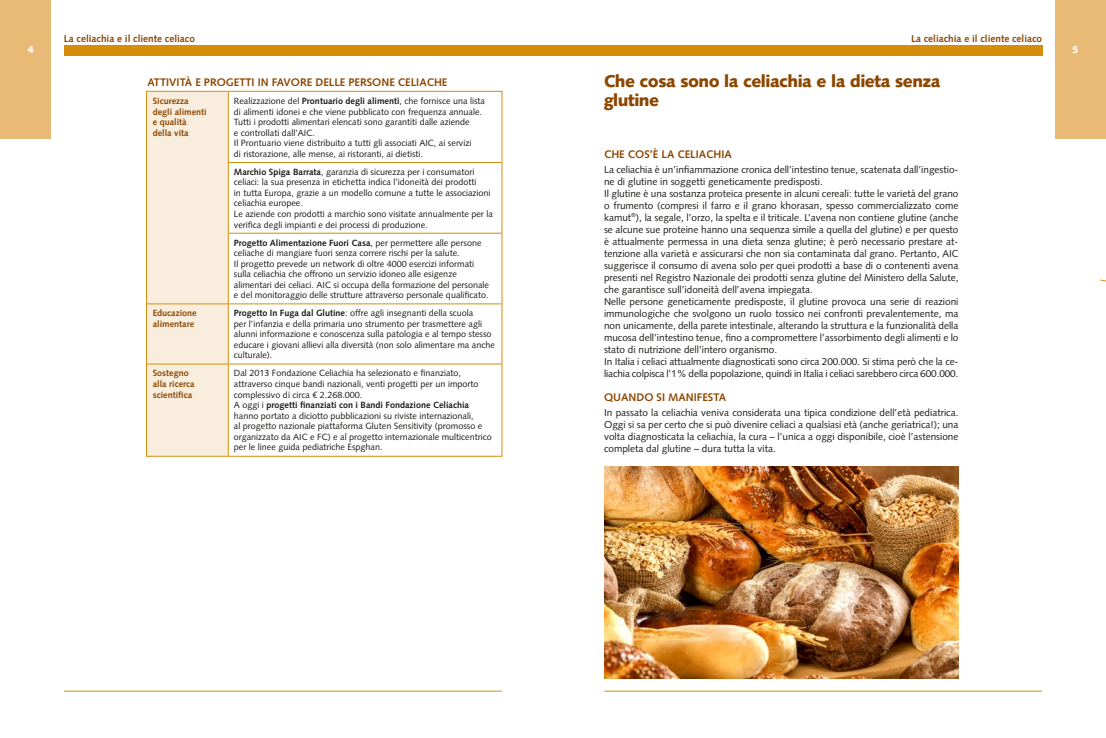
<style>
.page{position:relative;width:1106px;height:738px;background:#fff}
.page>*{position:absolute;margin:0;border:0;box-sizing:border-box;transform-origin:0 0}
.Primo_livello_GESL{font:900 17px/19px "Syntax LT Std";letter-spacing:-.03em;color:#8c4700}
.Secondo_livello_Gesl{font:700 11px "Syntax LT Std";color:#8c4700}
.Fascicolo_testo{font:10px/12px "Syntax LT Std";color:#1a1a18;text-align:justify}
.t1{font:700 10px "Syntax LT Std";color:#8c4700}
.t2{font:900 10px "Syntax LT Std";color:#fff}
._00testo_tabella{font:9px/10.5px "Syntax LT Std";color:#1a1a18}
._00testo_tabella-2{font:700 9px/10.5px "Syntax LT Std";color:#8c4700}
.s1{font-weight:700}
</style>
<div class="page">
<div style="left:1054px;top:0;width:52px;height:138px;background:#e8ba75"></div>
<div style="left:64px;top:46px;width:978px;height:10px;background:#d68d09"></div>
<div style="left:0;top:0;width:51px;height:138px;background:#e8ba75"></div>
<hr style="left:604px;top:690px;width:438px;height:1px;background:#d68d09">
<hr style="left:64px;top:690px;width:438px;height:1px;background:#d68d09">
<div style="left:148px;top:93px;width:80px;height:361px;background:#f9eede"></div>
<svg style="left:229px;top:233px;width:271px;height:132px"></svg>
<hr style="left:228px;top:162px;width:273px;height:1px;background:#d68d09">
<hr style="left:228px;top:232px;width:273px;height:1px;background:#d68d09">
<hr style="left:147px;top:303px;width:81px;height:1px;background:#d68d09">
<hr style="left:228px;top:303px;width:273px;height:1px;background:#d68d09">
<hr style="left:147px;top:363px;width:81px;height:1px;background:#d68d09">
<hr style="left:228px;top:363px;width:273px;height:1px;background:#d68d09">
<hr style="left:228px;top:92px;width:1px;height:70px;background:#d68d09">
<hr style="left:228px;top:163px;width:1px;height:69px;background:#d68d09">
<hr style="left:228px;top:233px;width:1px;height:70px;background:#d68d09">
<hr style="left:228px;top:304px;width:1px;height:59px;background:#d68d09">
<hr style="left:228px;top:364px;width:1px;height:91px;background:#d68d09">
<div style="left:146px;top:91px;width:356px;height:365px;border:1px solid #d68d09"></div>
<img style="left:604px;top:466px;width:354px;height:211px">
<p class="t1" style="left:64px;top:32px;width:133px">La celiachia e il cliente celiaco</p>
<p class="t1" style="left:911px;top:32px;width:133px">La celiachia e il cliente celiaco</p>
<p class="t2" style="left:27px;top:44px;width:8px">4</p>
<p class="t2" style="left:1072px;top:44px;width:8px">5</p>
<p class="Secondo_livello_Gesl" style="left:147px;top:75px;width:301px">ATTIVITÀ E PROGETTI IN FAVORE DELLE PERSONE CELIACHE</p>
<p class="Primo_livello_GESL" style="left:604px;top:71px;width:338px">Che cosa sono la celiachia e la dieta senza glutine</p>
<p class="Secondo_livello_Gesl" style="left:604px;top:148px;width:129px">CHE COS’È LA CELIACHIA</p>
<p class="Fascicolo_testo" style="left:604px;top:163px;width:356px">La celiachia è un’infiammazione cronica dell’intestino tenue, scatenata dall’ingestio&shy;ne di glutine in soggetti geneticamente predisposti.</p>
<p class="Fascicolo_testo" style="left:604px;top:187px;width:356px">Il glutine è una sostanza proteica presente in alcuni cereali: tutte le varietà del grano o frumento (compresi il farro e il grano khorasan, spesso commercializzato come kamut<sup>®</sup>), la segale, l’orzo, la spelta e il triticale. L’avena non contiene glutine (anche se alcune sue proteine hanno una sequenza simile a quella del glutine) e per questo è attualmente permessa in una dieta senza glutine; è però necessario prestare at&shy;tenzione alla varietà e assicurarsi che non sia contaminata dal grano. Pertanto, AIC suggerisce il consumo di avena solo per quei prodotti a base di o contenenti avena presenti nel Registro Nazionale dei prodotti senza glutine del Ministero della Salute, che garantisce sull’idoneità dell’avena impiegata.</p>
<p class="Fascicolo_testo" style="left:604px;top:295px;width:356px">Nelle persone geneticamente predisposte, il glutine provoca una serie di reazioni immunologiche che svolgono un ruolo tossico nei confronti prevalentemente, ma non unicamente, della parete intestinale, alterando la struttura e la funzionalità della mucosa dell’intestino tenue, fino a compromettere l’assorbimento degli alimenti e lo stato di nutrizione dell’intero organismo.</p>
<p class="Fascicolo_testo" style="left:604px;top:355px;width:356px">In Italia i celiaci attualmente diagnosticati sono circa 200.000. Si stima però che la ce&shy;liachia colpisca l’1% della popolazione, quindi in Italia i celiaci sarebbero circa 600.000.</p>
<p class="Secondo_livello_Gesl" style="left:604px;top:390px;width:123px">QUANDO SI MANIFESTA</p>
<p class="Fascicolo_testo" style="left:604px;top:406px;width:356px">In passato la celiachia veniva considerata una tipica condizione dell’età pediatrica.<br>Oggi si sa per certo che si può divenire celiaci a qualsiasi età (anche geriatrica!); una volta diagnosticata la celiachia, la cura – l’unica a oggi disponibile, cioè l’astensione completa dal glutine – dura tutta la vita.</p>
<p class="_00testo_tabella-2" style="left:153px;top:96px;width:56px">Sicurezza degli alimenti e qualità della vita</p>
<p class="_00testo_tabella" style="left:234px;top:96px;width:253px">Realizzazione del <span class="s1">Prontuario degli alimenti</span>, che fornisce una lista di alimenti idonei e che viene pubblicato con frequenza annuale.<br>Tutti i prodotti alimentari elencati sono garantiti dalle aziende<br>e controllati dall’AIC.<br>Il Prontuario viene distribuito a tutti gli associati AIC, ai servizi<br>di ristorazione, alle mense, ai ristoranti, ai dietisti.</p>
<p class="_00testo_tabella" style="left:234px;top:166px;width:258px"><span class="s1">Marchio Spiga Barrata</span>, garanzia di sicurezza per i consumatori celiaci: la sua presenza in etichetta indica l’idoneità dei prodotti<br>in tutta Europa, grazie a un modello comune a tutte le associazioni celiachia europee.</p>
<p class="_00testo_tabella" style="left:234px;top:208px;width:260px">Le aziende con prodotti a marchio sono visitate annualmente per la verifica degli impianti e dei processi di produzione.</p>
<p class="_00testo_tabella" style="left:234px;top:237px;width:257px"><span class="s1">Progetto Alimentazione Fuori Casa</span>, per permettere alle persone celiache di mangiare fuori senza correre rischi per la salute.<br>Il progetto prevede un network di oltre 4000 esercizi informati sulla celiachia che offrono un servizio idoneo alle esigenze alimentari dei celiaci. AIC si occupa della formazione del personale e del monitoraggio delle strutture attraverso personale qualificato.</p>
<p class="_00testo_tabella-2" style="left:153px;top:308px;width:46px">Educazione alimentare</p>
<p class="_00testo_tabella" style="left:234px;top:308px;width:262px"><span class="s1">Progetto In Fuga dal Glutine</span>: offre agli insegnanti della scuola<br>per l’infanzia e della primaria uno strumento per trasmettere agli alunni informazione e conoscenza sulla patologia e al tempo stesso educare i giovani allievi alla diversità (non solo alimentare ma anche culturale).</p>
<p class="_00testo_tabella-2" style="left:153px;top:368px;width:43px">Sostegno alla ricerca scientifica</p>
<p class="_00testo_tabella" style="left:234px;top:368px;width:246px">Dal 2013 Fondazione Celiachia ha selezionato e finanziato, attraverso cinque bandi nazionali, venti progetti per un importo complessivo di circa € 2.268.000.</p>
<p class="_00testo_tabella" style="left:234px;top:399px;width:259px">A oggi i <span class="s1">progetti finanziati con i Bandi Fondazione Celiachia </span>hanno portato a diciotto pubblicazioni su riviste internazionali,<br>al progetto nazionale piattaforma Gluten Sensitivity (promosso e organizzato da AIC e FC) e al progetto internazionale multicentrico per le linee guida pediatriche Espghan.</p>
</div>
